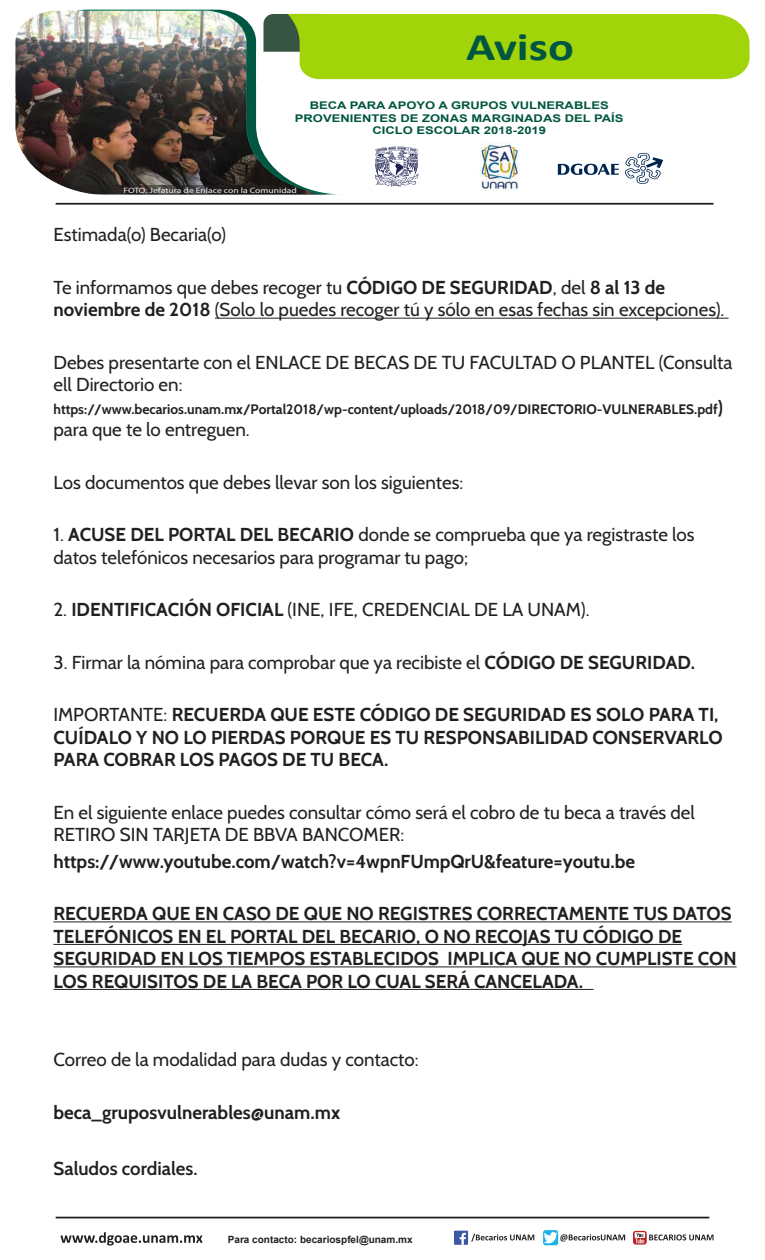
<style>
.page{position:relative;width:765px;height:1260px;background:#fff}
.page>*{position:absolute;margin:0;border:0;box-sizing:border-box;transform-origin:0 0}
.t1{font:700 39.25px "Calibri";color:#005640;scale:1.23 1}
.t2{font:18.75px/22.5px "Cabin";color:#231f20}
.t3{font:700 18.75px/22.5px "Cabin";color:#231f20}
.t4{font:600 18.75px "Cabin";color:#231f20}
.t5{font:700 13.75px "Cabin";color:#231f20}
.t6{font:700 10.62px/12.8px "Arial";color:#005640;text-align:center;scale:1.23 1}
.t7{font:700 10px "Arial";color:#231f20}
.t8{font:7.75px "Myriad Pro";color:#f3f4f4;scale:1.24 1}
.s1{font-weight:700}
.s2{font-size:18.75px}
.s3{font-weight:400}
</style>
<div class="page">
<svg style="left:61px;top:1232px;width:142px;height:14px"></svg>
<svg style="left:633px;top:1231px;width:14px;height:14px"></svg>
<svg style="left:635px;top:1233px;width:79px;height:10px"></svg>
<div style="left:454px;top:1231px;width:14px;height:14px;background:#3d56a5"></div>
<svg style="left:460px;top:1233px;width:74px;height:12px"></svg>
<svg style="left:543px;top:1230px;width:15px;height:15px"></svg>
<svg style="left:544px;top:1231px;width:81px;height:14px"></svg>
<hr style="left:56px;top:203px;width:658px;height:2px;background:#231f20">
<hr style="left:56px;top:1217px;width:653px;height:1px;background:#231f20">
<hr style="left:215px;top:318px;width:514px;height:1px;background:#231f20">
<hr style="left:54px;top:921px;width:678px;height:1px;background:#231f20">
<hr style="left:54px;top:944px;width:628px;height:1px;background:#231f20">
<hr style="left:54px;top:966px;width:683px;height:1px;background:#231f20">
<hr style="left:54px;top:989px;width:540px;height:1px;background:#231f20">
<svg style="left:375px;top:147px;width:44px;height:40px"></svg>
<svg style="left:558px;top:164px;width:61px;height:11px"></svg>
<svg style="left:625px;top:153px;width:38px;height:31px"></svg>
<img style="left:15px;top:11px;width:296px;height:175px">
<svg style="left:63px;top:186px;width:265px;height:9px;background:#454644"></svg>
<div style="left:256px;top:52px;width:159px;height:33px;background:#fff"></div>
<svg style="left:263px;top:14px;width:487px;height:65px;background:#a2d117"></svg>
<img style="left:479px;top:143px;width:40px;height:47px">
<h1 class="t1" style="left:466px;top:19px;width:89px">Aviso</h1>
<p class="t6" style="left:295px;top:99px;width:269px">BECA PARA APOYO A GRUPOS VULNERABLES<br>PROVENIENTES DE ZONAS MARGINADAS DEL PAÍS<br>CICLO ESCOLAR 2018-2019</p>
<p class="t8" style="left:123px;top:186px;width:141px">FOTO: Jefatura de Enlace con la Comunidad</p>
<p class="t2" style="left:54px;top:223px;width:174px">Estimada(o) Becaria(o)</p>
<p class="t2" style="left:54px;top:276px;width:672px">Te informamos que debes recoger tu <span class="s1">CÓDIGO DE SEGURIDAD</span>, del <span class="s1">8 al 13 de noviembre de 2018</span> (Solo lo puedes recoger tú y sólo en esas fechas sin excepciones).</p>
<p class="t2" style="left:54px;top:351px;width:681px">Debes presentarte con el ENLACE DE BECAS DE TU FACULTAD O PLANTEL (Consulta ell Directorio en:</p>
<p class="t5" style="left:54px;top:401px;width:671px">https://www.becarios.unam.mx/Portal2018/wp-content/uploads/2018/09/DIRECTORIO-VULNERABLES.pdf<span class="s2">)</span></p>
<p class="t2" style="left:54px;top:418px;width:198px">para que te lo entreguen.</p>
<p class="t2" style="left:54px;top:471px;width:411px">Los documentos que debes llevar son los siguientes:</p>
<p class="t2" style="left:54px;top:523px;width:643px">1. <span class="s1">ACUSE DEL PORTAL DEL BECARIO</span> donde se comprueba que ya registraste los datos telefónicos necesarios para programar tu pago;</p>
<p class="t2" style="left:54px;top:598px;width:538px">2. <span class="s1">IDENTIFICACIÓN OFICIAL</span> (INE, IFE, CREDENCIAL DE LA UNAM).</p>
<p class="t2" style="left:54px;top:651px;width:643px">3. Firmar la nómina para comprobar que ya recibiste el <span class="s1">CÓDIGO DE SEGURIDAD.</span></p>
<p class="t3" style="left:54px;top:703px;width:671px"><span class="s3">IMPORTANTE:</span> RECUERDA QUE ESTE CÓDIGO DE SEGURIDAD ES SOLO PARA TI,<br>CUÍDALO Y NO LO PIERDAS PORQUE ES TU RESPONSABILIDAD CONSERVARLO<br>PARA COBRAR LOS PAGOS DE TU BECA.</p>
<p class="t2" style="left:54px;top:801px;width:643px">En el siguiente enlace puedes consultar cómo será el cobro de tu beca a través del<br>RETIRO SIN TARJETA DE BBVA BANCOMER:</p>
<p class="t3" style="left:54px;top:850px;width:583px">https://www.youtube.com/watch?v=4wpnFUmpQrU&amp;feature=youtu.be</p>
<p class="t3" style="left:54px;top:902px;width:685px">RECUERDA QUE EN CASO DE QUE NO REGISTRES CORRECTAMENTE TUS DATOS TELEFÓNICOS EN EL PORTAL DEL BECARIO, O NO RECOJAS TU CÓDIGO DE SEGURIDAD EN LOS TIEMPOS ESTABLECIDOS IMPLICA QUE NO CUMPLISTE CON LOS REQUISITOS DE LA BECA POR LO CUAL SERÁ CANCELADA.</p>
<p class="t2" style="left:54px;top:1048px;width:367px">Correo de la modalidad para dudas y contacto:</p>
<p class="t3" style="left:54px;top:1101px;width:288px">beca_gruposvulnerables@unam.mx</p>
<p class="t4" style="left:54px;top:1157px;width:146px">Saludos cordiales.</p>
<p class="t7" style="left:228px;top:1232px;width:186px">Para contacto: becariospfel@unam.mx</p>
</div>
